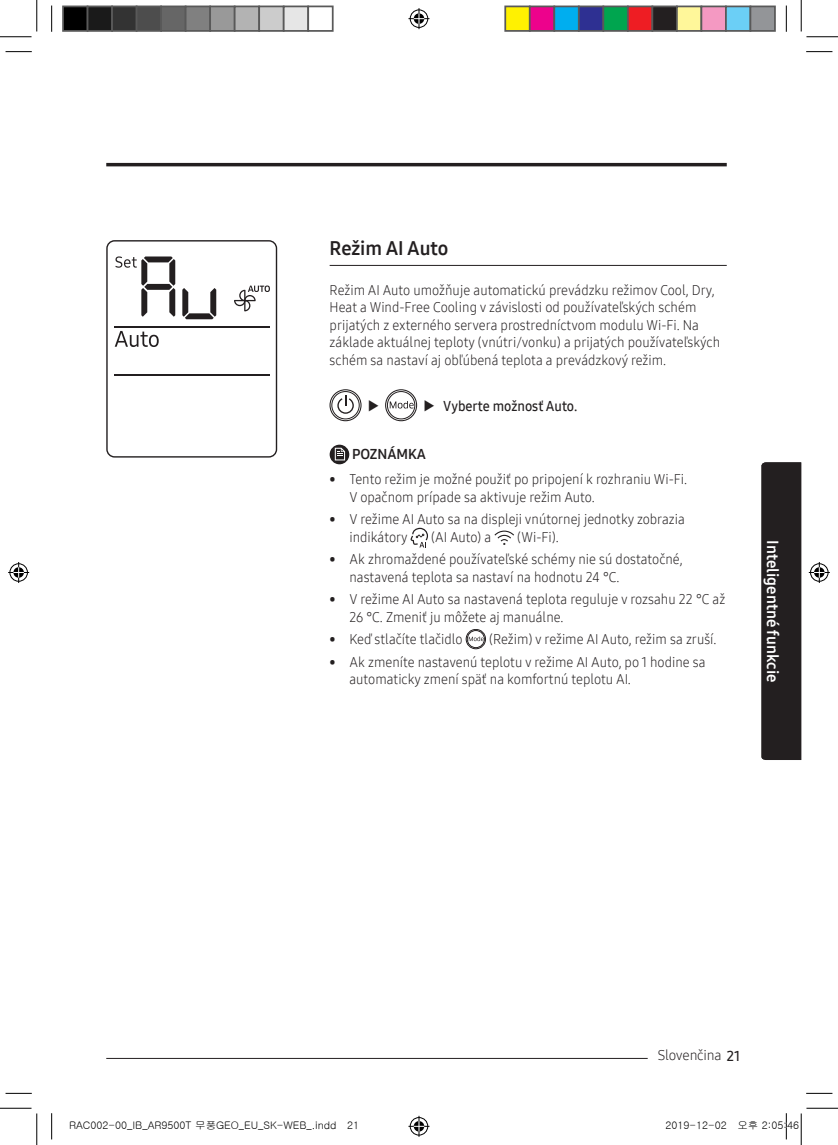
<style>
.page{position:relative;width:838px;height:1145px;background:#fff}
.page>*{position:absolute;margin:0;border:0;box-sizing:border-box;transform-origin:0 0}
.t1{font:19.25px "Samsung One 700";color:#231f20}
.t2{font:15.75px "Samsung One 700";color:#fff}
.t3{font:14px/17.5px "Samsung One 300";color:#231f20;scale:.95 1}
.t4{font:14px "Samsung One 600";color:#231f20;scale:.95 1}
.t5{font:14px "Samsung One 300";color:#231f20}
.t6{font:14px "Samsung One 700";color:#231f20}
.t7{font:10.5px "Gulim";color:#000}
.s1{font-family:"Samsung One 600"}
</style>
<div class="page">
<hr style="left:106px;top:163px;width:620px;height:3px;background:#231f20">
<hr style="left:106px;top:1058px;width:591px;height:1px;background:#231f20">
<div style="left:647px;top:1053px;width:74px;height:7px;background:#fff"></div>
<div style="left:761px;top:462px;width:40px;height:298px;background:#231f20"></div>
<hr style="left:114px;top:374px;width:156px;height:1px;background:#231f20">
<hr style="left:114px;top:326px;width:156px;height:1px;background:#231f20">
<svg style="left:182px;top:288px;width:34px;height:31px"></svg>
<svg style="left:115px;top:331px;width:44px;height:16px"></svg>
<svg style="left:115px;top:256px;width:60px;height:61px"></svg>
<svg style="left:234px;top:286px;width:36px;height:25px"></svg>
<div style="left:106px;top:240px;width:171px;height:218px;border:1px solid #231f20;border-radius:8px"></div>
<hr style="left:329px;top:265px;width:397px;height:1px;background:#231f20">
<div style="left:329px;top:389px;width:32px;height:32px;border:1px solid #231f20;border-radius:50%"></div>
<div style="left:331px;top:391px;width:28px;height:28px;border:1px solid #231f20;border-radius:50%"></div>
<svg style="left:337px;top:395px;width:17px;height:19px"></svg>
<svg style="left:385px;top:390px;width:31px;height:31px"></svg>
<div style="left:385px;top:389px;width:32px;height:32px;border:1px solid #231f20;border-radius:50%"></div>
<div style="left:387px;top:391px;width:28px;height:28px;border:1px solid #231f20;border-radius:50%"></div>
<svg style="left:389px;top:401px;width:24px;height:8px"></svg>
<svg style="left:329px;top:445px;width:20px;height:19px"></svg>
<svg style="left:335px;top:448px;width:10px;height:12px"></svg>
<svg style="left:410px;top:528px;width:18px;height:20px"></svg>
<svg style="left:494px;top:531px;width:20px;height:14px"></svg>
<svg style="left:466px;top:629px;width:19px;height:20px"></svg>
<div style="left:466px;top:629px;width:20px;height:20px;border:1px solid #231f20;border-radius:50%"></div>
<div style="left:467px;top:630px;width:17px;height:18px;border:1px solid #231f20;border-radius:50%"></div>
<svg style="left:468px;top:636px;width:15px;height:5px"></svg>
<svg style="left:6px;top:51px;width:26px;height:1px"></svg>
<svg style="left:806px;top:51px;width:26px;height:1px"></svg>
<svg style="left:6px;top:1093px;width:26px;height:1px"></svg>
<svg style="left:806px;top:1093px;width:26px;height:1px"></svg>
<svg style="left:51px;top:6px;width:1px;height:26px"></svg>
<svg style="left:51px;top:1113px;width:1px;height:26px"></svg>
<svg style="left:786px;top:6px;width:1px;height:26px"></svg>
<hr style="left:0;top:36px;width:32px;height:1px;background:#000">
<hr style="left:806px;top:36px;width:31px;height:1px;background:#000">
<hr style="left:0;top:1108px;width:32px;height:1px;background:#000">
<hr style="left:806px;top:1108px;width:31px;height:1px;background:#000">
<hr style="left:36px;top:0;width:1px;height:31px;background:#000">
<hr style="left:36px;top:1113px;width:1px;height:32px;background:#000">
<hr style="left:800px;top:0;width:1px;height:31px;background:#000">
<hr style="left:800px;top:1113px;width:1px;height:32px;background:#000">
<svg style="left:408px;top:8px;width:21px;height:21px"></svg>
<svg style="left:408px;top:1116px;width:21px;height:21px"></svg>
<svg style="left:8px;top:562px;width:21px;height:21px"></svg>
<svg style="left:808px;top:562px;width:21px;height:21px"></svg>
<div style="left:63px;top:6px;width:25px;height:25px;background:#000"></div>
<div style="left:62px;top:6px;width:26px;height:26px;border:2px solid #595959"></div>
<div style="left:88px;top:6px;width:24px;height:25px;background:#1a1a1a"></div>
<div style="left:87px;top:6px;width:26px;height:26px;border:2px solid #595959"></div>
<div style="left:112px;top:6px;width:25px;height:25px;background:#333"></div>
<div style="left:111px;top:6px;width:26px;height:26px;border:2px solid #595959"></div>
<div style="left:137px;top:6px;width:24px;height:25px;background:#4d4d4d"></div>
<div style="left:136px;top:6px;width:26px;height:26px;border:2px solid #595959"></div>
<div style="left:161px;top:6px;width:25px;height:25px;background:#666"></div>
<div style="left:160px;top:6px;width:26px;height:26px;border:2px solid #595959"></div>
<div style="left:186px;top:6px;width:24px;height:25px;background:#808080"></div>
<div style="left:185px;top:6px;width:26px;height:26px;border:2px solid #595959"></div>
<div style="left:210px;top:6px;width:25px;height:25px;background:#999"></div>
<div style="left:209px;top:6px;width:26px;height:26px;border:2px solid #595959"></div>
<div style="left:235px;top:6px;width:24px;height:25px;background:#b3b3b3"></div>
<div style="left:234px;top:6px;width:26px;height:26px;border:2px solid #595959"></div>
<div style="left:259px;top:6px;width:25px;height:25px;background:#ccc"></div>
<div style="left:258px;top:6px;width:26px;height:26px;border:2px solid #595959"></div>
<div style="left:284px;top:6px;width:24px;height:25px;background:#e6e6e6"></div>
<div style="left:283px;top:6px;width:26px;height:26px;border:2px solid #595959"></div>
<div style="left:307px;top:6px;width:26px;height:26px;border:2px solid #595959"></div>
<div style="left:505px;top:6px;width:24px;height:25px;background:#fff101"></div>
<div style="left:504px;top:6px;width:26px;height:26px;border:2px solid #595959"></div>
<div style="left:529px;top:6px;width:25px;height:25px;background:#ed028c"></div>
<div style="left:529px;top:6px;width:26px;height:26px;border:2px solid #595959"></div>
<div style="left:554px;top:6px;width:24px;height:25px;background:#00aeef"></div>
<div style="left:553px;top:6px;width:26px;height:26px;border:2px solid #595959"></div>
<div style="left:578px;top:6px;width:25px;height:25px;background:#2e3092"></div>
<div style="left:578px;top:6px;width:26px;height:26px;border:2px solid #595959"></div>
<div style="left:603px;top:6px;width:24px;height:25px;background:#00a54f"></div>
<div style="left:602px;top:6px;width:26px;height:26px;border:2px solid #595959"></div>
<div style="left:627px;top:6px;width:25px;height:25px;background:#ee1d23"></div>
<div style="left:627px;top:6px;width:26px;height:26px;border:2px solid #595959"></div>
<div style="left:652px;top:6px;width:24px;height:25px;background:#231f20"></div>
<div style="left:651px;top:6px;width:26px;height:26px;border:2px solid #595959"></div>
<div style="left:676px;top:6px;width:25px;height:25px;background:#fff79a"></div>
<div style="left:676px;top:6px;width:26px;height:26px;border:2px solid #595959"></div>
<div style="left:701px;top:6px;width:24px;height:25px;background:#f499c2"></div>
<div style="left:700px;top:6px;width:26px;height:26px;border:2px solid #595959"></div>
<div style="left:725px;top:6px;width:25px;height:25px;background:#6bcff6"></div>
<div style="left:725px;top:6px;width:26px;height:26px;border:2px solid #595959"></div>
<div style="left:750px;top:6px;width:24px;height:25px;background:#939598"></div>
<div style="left:749px;top:6px;width:26px;height:26px;border:2px solid #595959"></div>
<svg style="left:785px;top:1113px;width:2px;height:26px"></svg>
<h1 class="t1" style="left:329px;top:235px;width:120px">Režim AI Auto</h1>
<p class="t3" style="left:329px;top:281px;width:412px">Režim AI Auto umožňuje automatickú prevádzku režimov Cool, Dry, Heat a Wind-Free Cooling v závislosti od používateľských schém prijatých z externého servera prostredníctvom modulu Wi-Fi. Na základe aktuálnej teploty (vnútri/vonku) a prijatých používateľských schém sa nastaví aj obľúbená teplota a prevádzkový režim.</p>
<p class="t4" style="left:368px;top:396px;width:13px">▶</p>
<p class="t4" style="left:423px;top:396px;width:163px">▶ Vyberte možnosť Auto.</p>
<p class="t6" style="left:352px;top:445px;width:75px">POZNÁMKA</p>
<p class="t3" style="left:349px;top:470px;width:357px;text-indent:-20px">• Tento režim je možné použiť po pripojení k rozhraniu Wi-Fi.<br>V opačnom prípade sa aktivuje režim Auto.</p>
<p class="t3" style="left:349px;top:510px;width:354px;text-indent:-20px">• V režime AI Auto sa na displeji vnútornej jednotky zobrazia indikátory</p>
<p class="t3" style="left:431px;top:528px;width:65px">(AI Auto) a</p>
<p class="t3" style="left:517px;top:528px;width:45px">(Wi-Fi).</p>
<p class="t3" style="left:349px;top:550px;width:352px;text-indent:-20px">• Ak zhromaždené používateľské schémy nie sú dostatočné, nastavená teplota sa nastaví na hodnotu 24 °C.</p>
<p class="t3" style="left:349px;top:590px;width:397px;text-indent:-20px">• V režime AI Auto sa nastavená teplota reguluje v rozsahu 22 °C až<br>26 °C. Zmeniť ju môžete aj manuálne.</p>
<p class="t3" style="left:329px;top:630px;width:141px">• Keď stlačíte tlačidlo</p>
<p class="t3" style="left:489px;top:630px;width:241px">(Režim) v režime AI Auto, režim sa zruší.</p>
<p class="t3" style="left:349px;top:653px;width:376px;text-indent:-20px">• Ak zmeníte nastavenú teplotu v režime AI Auto, po 1 hodine sa automaticky zmení späť na komfortnú teplotu AI.</p>
<p class="t2" style="left:783px;top:540px;width:144px;rotate:90deg">Inteligentné funkcie</p>
<p class="t5" style="left:657px;top:1046px;width:84px">Slovenčina <span class="s1">21</span></p>
<p class="t7" style="left:69px;top:1120px;width:291px">RAC002-00_IB_AR9500T 무풍GEO_EU_SK-WEB_.indd 21</p>
<p class="t7" style="left:665px;top:1120px;width:135px">2019-12-02 오후 2:05:46</p>
</div>
